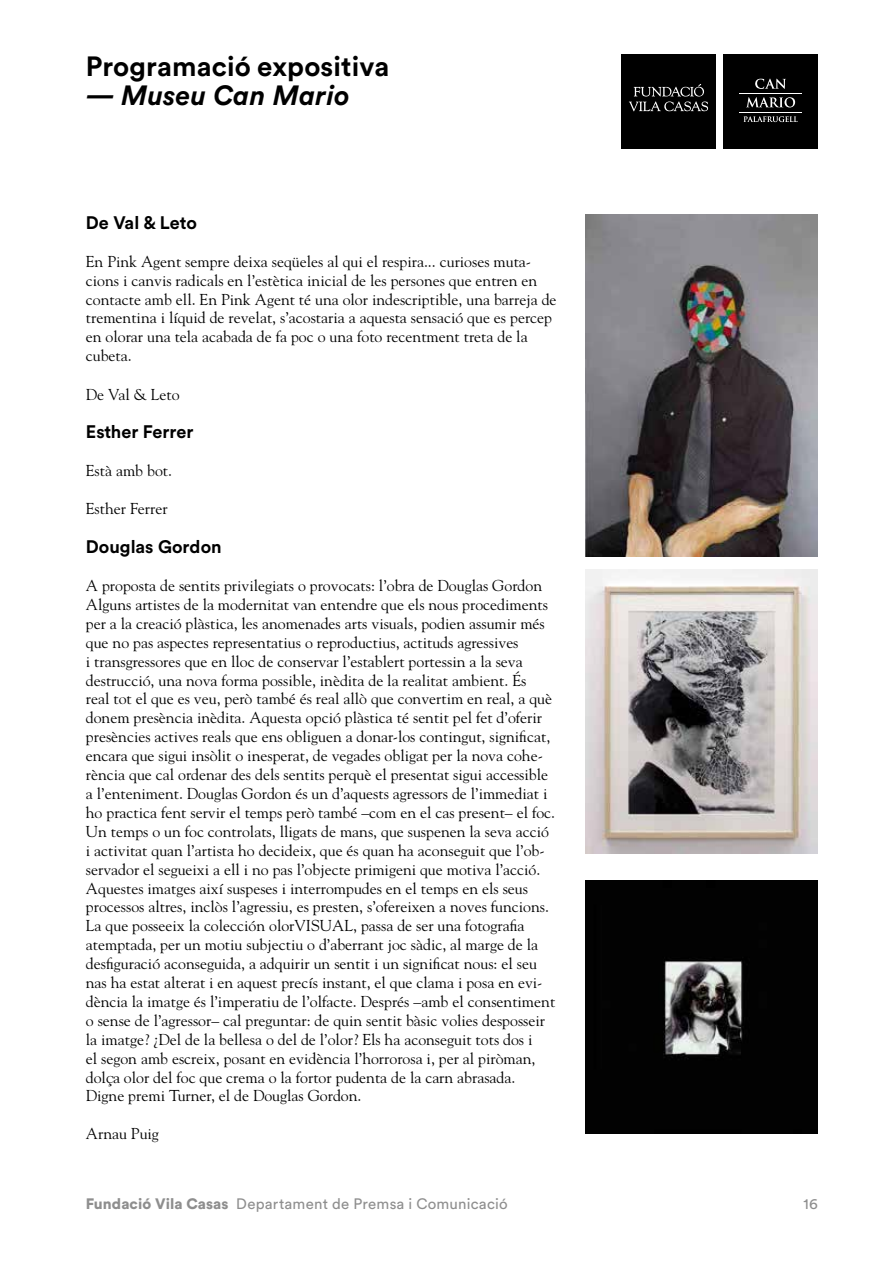
<style>
.page{position:relative;width:893px;height:1263px;background:#fff}
.page>*{position:absolute;margin:0;border:0;box-sizing:border-box;transform-origin:0 0}
.t1{font:700 27.6px "Circular Std";letter-spacing:.005em;color:#000}
.t2{font:italic 700 27.6px "Circular Std";letter-spacing:.005em;color:#000}
.t3{font:700 18px "Circular Std";color:#000}
.t4{font:15.75px/18.9px "Goudy Std";color:#000}
.t5{font:15px "Circular Std";letter-spacing:.015em;color:#8e8e8e}
.s1{font-weight:900}
</style>
<div class="page">
<div style="left:621px;top:54px;width:95px;height:94px;background:#000"></div>
<svg style="left:629px;top:84px;width:79px;height:27px"></svg>
<div style="left:723px;top:54px;width:95px;height:94px;background:#000"></div>
<hr style="left:739px;top:93px;width:63px;height:1px;background:#fff">
<hr style="left:739px;top:112px;width:63px;height:1px;background:#fff">
<svg style="left:755px;top:79px;width:31px;height:10px"></svg>
<svg style="left:746px;top:97px;width:49px;height:10px"></svg>
<svg style="left:743px;top:116px;width:55px;height:6px"></svg>
<img style="left:586px;top:214px;width:232px;height:343px">
<img style="left:586px;top:569px;width:232px;height:284px">
<img style="left:586px;top:881px;width:232px;height:253px">
<h1 class="t1" style="left:86px;top:49px;width:305px">Programació expositiva</h1>
<h1 class="t2" style="left:86px;top:78px;width:266px">— Museu Can Mario</h1>
<p class="t3" style="left:86px;top:211px;width:113px">De Val &amp; Leto</p>
<p class="t4" style="left:86px;top:252px;width:472px">En Pink Agent sempre deixa seqüeles al qui el respira... curioses muta&shy;cions i canvis radicals en l’estètica inicial de les persones que entren en contacte amb ell. En Pink Agent té una olor indescriptible, una barreja de trementina i líquid de revelat, s’acostaria a aquesta sensació que es percep en olorar una tela acabada de fa poc o una foto recentment treta de la cubeta.</p>
<p class="t4" style="left:86px;top:385px;width:95px">De Val &amp; Leto</p>
<p class="t3" style="left:86px;top:420px;width:109px">Esther Ferrer</p>
<p class="t4" style="left:86px;top:461px;width:88px">Està amb bot.</p>
<p class="t4" style="left:86px;top:499px;width:83px">Esther Ferrer</p>
<p class="t3" style="left:86px;top:535px;width:137px">Douglas Gordon</p>
<p class="t4" style="left:86px;top:576px;width:471px">A proposta de sentits privilegiats o provocats: l’obra de Douglas Gordon Alguns artistes de la modernitat van entendre que els nous procediments per a la creació plàstica, les anomenades arts visuals, podien assumir més que no pas aspectes representatius o reproductius, actituds agressives<br>i transgressores que en lloc de conservar l’establert portessin a la seva destrucció, una nova forma possible, inèdita de la realitat ambient. És<br>real tot el que es veu, però també és real allò que convertim en real, a què donem presència inèdita. Aquesta opció plàstica té sentit pel fet d’oferir presències actives reals que ens obliguen a donar-los contingut, significat, encara que sigui insòlit o inesperat, de vegades obligat per la nova cohe&shy;rència que cal ordenar des dels sentits perquè el presentat sigui accessible a l’enteniment. Douglas Gordon és un d’aquests agressors de l’immediat i ho practica fent servir el temps però també –com en el cas present– el foc.<br>Un temps o un foc controlats, lligats de mans, que suspenen la seva acció i activitat quan l’artista ho decideix, que és quan ha aconseguit que l’ob&shy;servador el segueixi a ell i no pas l’objecte primigeni que motiva l’acció.<br>Aquestes imatges així suspeses i interrompudes en el temps en els seus processos altres, inclòs l’agressiu, es presten, s’ofereixen a noves funcions.<br>La que posseeix la colección olorVISUAL, passa de ser una fotografia atemptada, per un motiu subjectiu o d’aberrant joc sàdic, al marge de la desfiguració aconseguida, a adquirir un sentit i un significat nous: el seu nas ha estat alterat i en aquest precís instant, el que clama i posa en evi&shy;dència la imatge és l’imperatiu de l’olfacte. Després –amb el consentiment o sense de l’agressor– cal preguntar: de quin sentit bàsic volies desposseir la imatge? ¿Del de la bellesa o del de l’olor? Els ha aconseguit tots dos i<br>el segon amb escreix, posant en evidència l’horrorosa i, per al piròman, dolça olor del foc que crema o la fortor pudenta de la carn abrasada.<br>Digne premi Turner, el de Douglas Gordon.</p>
<p class="t4" style="left:86px;top:1124px;width:75px">Arnau Puig</p>
<p class="t5" style="left:86px;top:1194px;width:423px"><span class="s1">Fundació Vila Casas</span> Departament de Premsa i Comunicació</p>
<p class="t5" style="left:803px;top:1194px;width:16px">16</p>
</div>
